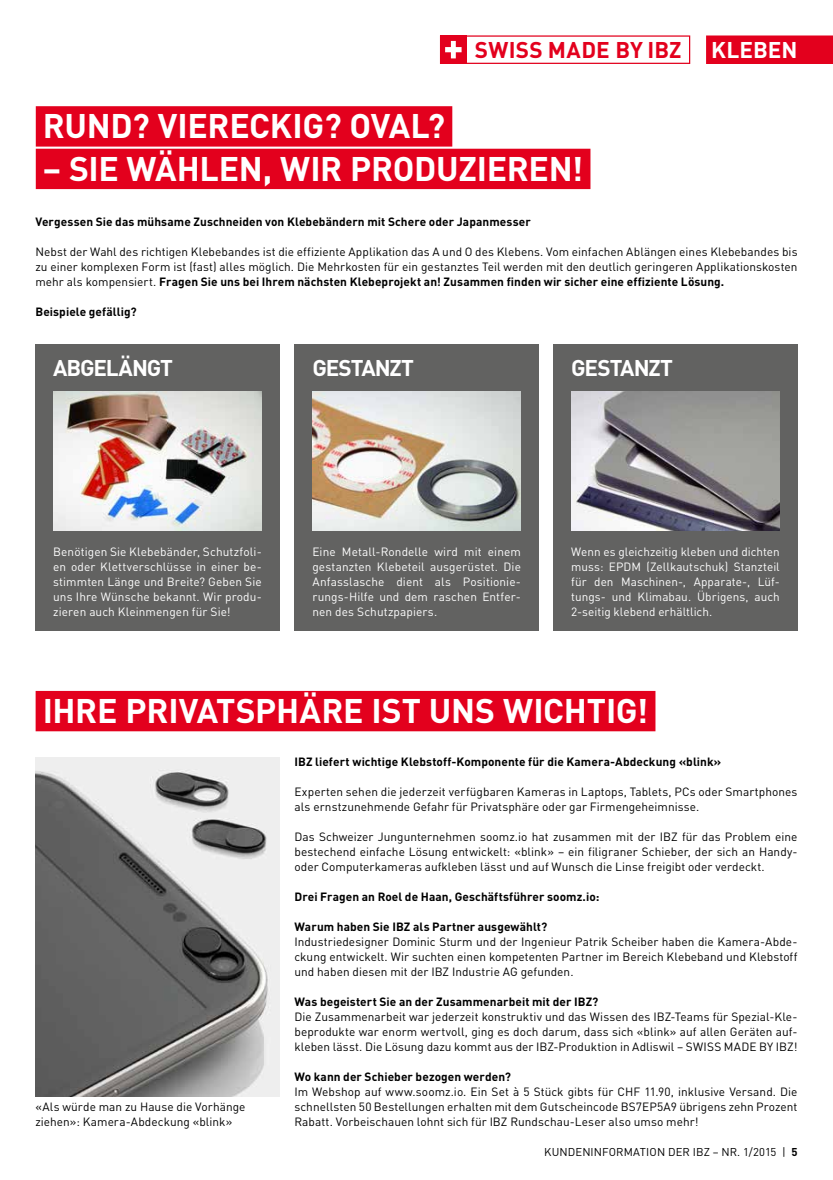
<style>
.page{position:relative;width:833px;height:1180px;background:#fff}
.page>*{position:absolute;margin:0;border:0;box-sizing:border-box;transform-origin:0 0}
.t1{font:700 33.75px "DIN";letter-spacing:-.005em;color:#fff}
.t2{font:700 22.5px "DIN";letter-spacing:-.03em;color:#fff}
.t3{font:700 22.5px "DIN";letter-spacing:.02em;color:#e3001d}
.t4{font:11.88px/15px "DIN";letter-spacing:.005em;color:#000;text-align:justify}
.t5{font:11.88px/15px "DIN";letter-spacing:.005em;color:#fff;text-align:justify}
.t6{font:700 11.88px "DIN";letter-spacing:.005em;color:#000}
.t7{font:11.25px "DIN";letter-spacing:.005em;color:#000}
.s1{font-weight:700}
</style>
<div class="page">
<div style="left:706px;top:35px;width:127px;height:29px;background:#e3001d"></div>
<div style="left:36px;top:106px;width:416px;height:41px;background:#e3001d"></div>
<div style="left:36px;top:149px;width:554px;height:40px;background:#e3001d"></div>
<div style="left:440px;top:35px;width:250px;height:29px;border:1px solid #e3001d"></div>
<div style="left:440px;top:35px;width:27px;height:29px;background:#e3001d"></div>
<svg style="left:445px;top:41px;width:16px;height:17px"></svg>
<div style="left:35px;top:345px;width:244px;height:286px;background:#626261"></div>
<img style="left:53px;top:392px;width:209px;height:139px">
<div style="left:36px;top:691px;width:619px;height:40px;background:#e3001d"></div>
<img style="left:35px;top:758px;width:244px;height:339px">
<div style="left:295px;top:345px;width:243px;height:286px;background:#626261"></div>
<img style="left:312px;top:392px;width:209px;height:139px">
<div style="left:553px;top:345px;width:244px;height:286px;background:#626261"></div>
<img style="left:571px;top:392px;width:209px;height:139px">
<img style="left:181px;top:811px;width:90px;height:53px">
<img style="left:144px;top:764px;width:90px;height:53px">
<h2 class="t3" style="left:475px;top:35px;width:193px">swiss made by ibz</h2>
<h1 class="t1" style="left:43px;top:104px;width:23px">rund</h1>
<h1 class="t1" style="left:132px;top:104px;width:314px">? viereckig? oval?</h1>
<h1 class="t1" style="left:43px;top:147px;width:392px">– sie wäh len, wir produz</h1>
<h1 class="t1" style="left:477px;top:147px;width:108px">ieren!</h1>
<h2 class="t2" style="left:711px;top:35px;width:84px">Kleben</h2>
<p class="t6" style="left:35px;top:214px;width:497px">Vergessen Sie das mühsame Zuschneiden von Klebebändern mit Schere oder Japanmesser</p>
<p class="t4" style="left:35px;top:244px;width:763px">Nebst der Wahl des richtigen Klebebandes ist die effiziente Applikation das A und O des Klebens. Vom einfachen Ablängen eines Klebebandes bis zu einer komplexen Form ist (fast) alles möglich. Die Mehrkosten für ein gestanztes Teil werden mit den deutlich geringeren Applikationskosten mehr als kompensiert. <span class="s1">Fragen Sie uns bei I hrem nächsten Klebeprojekt an! Zusammen finden wir sicher eine effiziente Lösung.</span></p>
<p class="t6" style="left:35px;top:304px;width:103px">Beispiele gefällig?</p>
<h2 class="t2" style="left:53px;top:353px;width:121px">abgelängt</h2>
<h2 class="t2" style="left:312px;top:353px;width:103px">gestanzt</h2>
<h2 class="t2" style="left:571px;top:353px;width:103px">Gestanzt</h2>
<p class="t5" style="left:53px;top:544px;width:210px">Benötigen Sie Klebebänder, Schutzfoli&shy;en oder Klettverschlüsse in einer be&shy;stimmten Länge und Breite? Geben Sie uns Ihre Wünsche bekannt. Wir produ&shy;zieren auch Kleinmengen für Sie!</p>
<p class="t5" style="left:312px;top:544px;width:210px">Eine Metall-Rondelle wird mit einem gestanzten Klebeteil ausgerüstet. Die Anfasslasche dient als Positionie&shy;rungs-Hilfe und dem raschen Entfer&shy;nen des Schutzpapiers.</p>
<p class="t5" style="left:571px;top:544px;width:210px">Wenn es gleichzeitig kleben und dichten muss: EPD M (Zellkautschuk) Stanzteil für den Maschinen-, Apparate-, Lüf&shy;tungs- und Klimabau. Übrigens, auch 2-seitig klebend erhältlich.</p>
<h1 class="t1" style="left:43px;top:689px;width:408px">Ihre Privatsphäre ist uns</h1>
<h1 class="t1" style="left:503px;top:689px;width:147px">wichtig!</h1>
<p class="t6" style="left:294px;top:754px;width:428px">I BZ liefert wichtige Klebstoff-Komponente für die Kamera-Abdeckung «blink»</p>
<p class="t4" style="left:294px;top:784px;width:504px">Experten sehen die jederzeit verfügbaren Kameras in Laptops, Tablets, PCs oder Smartphones als ernstzunehmende Gefahr für Privatsphäre oder gar Firmengeheimnisse.</p>
<p class="t4" style="left:294px;top:829px;width:504px">Das Schweizer Jungunternehmen soomz.io hat zusammen mit der IBZ für das Problem eine bestechend einfache Lösung entwickelt: «blink» – ein filigraner Schieber, der sich an Handy&shy;oder Computerkameras aufkleben lässt und auf Wunsch die Linse freigibt oder verdeckt.</p>
<p class="t6" style="left:294px;top:889px;width:306px">Drei Fragen an Roel de Haan, Geschäftsführer soomz.io:</p>
<p class="t6" style="left:294px;top:919px;width:254px">Warum haben Sie I BZ als Partner ausgewählt?</p>
<p class="t4" style="left:294px;top:934px;width:504px">Industriedesigner Dominic Sturm und der Ingenieur Patrik Scheiber haben die Kamera-Abde&shy;ckung entwickelt. Wir suchten einen kompetenten Partner im Bereich Klebeband und Klebstoff und haben diesen mit der IBZ Industrie AG gefunden.</p>
<p class="t6" style="left:294px;top:994px;width:305px">Was begeistert Sie an der Zusammenarbeit mit der I BZ?</p>
<p class="t4" style="left:294px;top:1009px;width:504px">Die Zusammenarbeit war jederzeit konstruktiv und das Wissen des IBZ-Teams für Spezial-Kle&shy;beprodukte war enorm wertvoll, ging es doch darum, dass sich «blink» auf allen Geräten auf&shy;kleben lässt. Die Lösung dazu kommt aus der IBZ-Produktion in Adliswil – SWISS MAD E BY IBZ!</p>
<p class="t6" style="left:294px;top:1069px;width:218px">Wo kann der Schieber bezogen werden?</p>
<p class="t4" style="left:294px;top:1084px;width:504px">Im Webshop auf www.soomz.io. Ein Set à 5 Stück gibts für CHF 11.90, inklusive Versand. Die schnellsten 50 Bestellungen erhalten mit dem Gutscheincode BS7EP5A9 übrigens zehn Prozent Rabatt. Vorbeischauen lohnt sich für IBZ Rundschau-Leser also umso mehr!</p>
<p class="t4" style="left:35px;top:1099px;width:212px">«Als wü rde man zu Hause die Vorhänge ziehen»: Kamera-Abdeckung «blink»</p>
<p class="t7" style="left:544px;top:1145px;width:67px">Kundeninforma</p>
<p class="t7" style="left:640px;top:1145px;width:159px">tion der IBZ – Nr. 1/2015 | <span class="s1">5</span></p>
</div>
